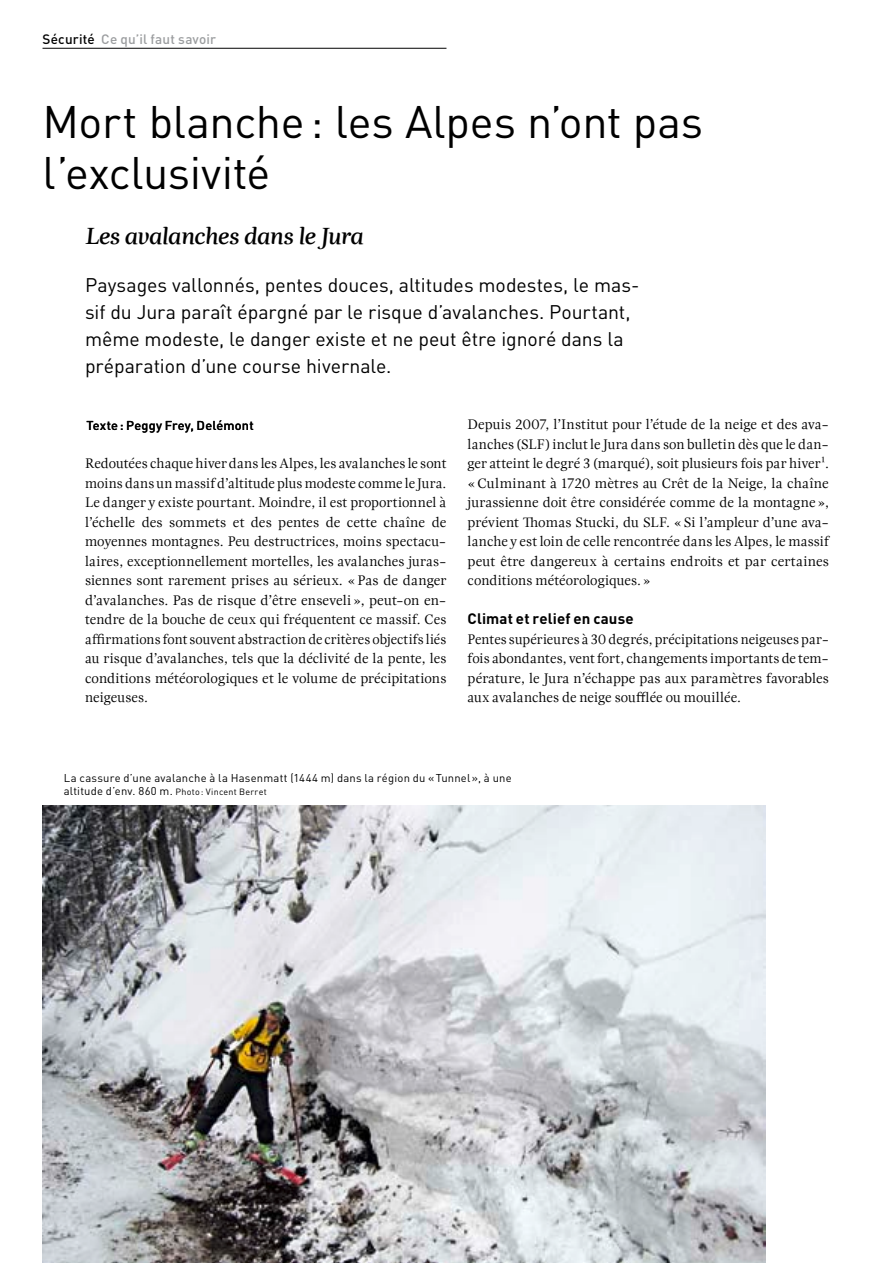
<style>
.page{position:relative;width:893px;height:1263px;background:#fff}
.page>*{position:absolute;margin:0;border:0;box-sizing:border-box;transform-origin:0 0}
.t1{font:45px/51px "DIN";letter-spacing:-.01em;color:#000}
.t2{font:italic 700 24px "Esta Pro";letter-spacing:-.02em;color:#000}
.t3{font:19.5px/27px "DIN";letter-spacing:-.005em;color:#000}
.t4{font:700 15px "DIN";letter-spacing:.01em;color:#000}
.t5{font:14.25px/19.5px "Esta Pro";color:#000;text-align:justify}
.t6{font:500 13.5px "DIN";letter-spacing:.01em;color:#9b9d9f}
.t7{font:500 12.75px "DIN";letter-spacing:.015em;color:#000}
.t8{font:11.25px/13.5px "DIN";letter-spacing:.02em;color:#000}
.s1{color:#000}
.s2{font-size:9px}
</style>
<div class="page">
<hr style="left:43px;top:48px;width:403px;height:1px;background:#000">
<img style="left:43px;top:806px;width:722px;height:457px">
<p class="t6" style="left:43px;top:30px;width:175px"><span class="s1">Sécurité</span> Ce qu’il faut savoir</p>
<h1 class="t1" style="left:43px;top:96px;width:662px">Mort blanche: les Alpes n’ont pas l’exclusivité</h1>
<h2 class="t2" style="left:85px;top:221px;width:280px">Les avalanches dans le Jura</h2>
<h3 class="t3" style="left:85px;top:271px;width:556px">Paysages vallonnés, pentes douces, altitudes modestes, le mas&shy;sif du Jura paraıˆt épargné par le risque d’avalanches. Pourtant, même modeste, le danger existe et ne peut être ignoré dans la préparation d’une course hivernale.</h3>
<p class="t7" style="left:86px;top:417px;width:169px">Texte: Peggy Frey, Delémont</p>
<p class="t5" style="left:468px;top:415px;width:363px">Depuis 2007, l’Institut pour l’étude de la neige et des ava&shy;lanches (SLF) inclut le Jura dans son bulletin dès que le dan&shy;ger atteint le degré 3 (marqué), soit plusieurs fois par hiver¹. «Culminant à 1720 mètres au Crêt de la Neige, la chaîne jurassienne doit être considérée comme de la montagne», prévient Thomas Stucki, du SLF. «Si l’ampleur d’une ava&shy;lanche y est loin de celle rencontrée dans les Alpes, le massif peut être dangereux à certains endroits et par certaines conditions météorologiques.»</p>
<p class="t4" style="left:468px;top:609px;width:168px">Climat et relief en cause</p>
<p class="t5" style="left:468px;top:630px;width:363px">Pentes supérieures à 30 degrés, précipitations neigeuses par&shy;fois abondantes, vent fort, changements importants de tem&shy;pérature, le Jura n’échappe pas aux paramètres favorables aux avalanches de neige soufflée ou mouillée.</p>
<p class="t5" style="left:85px;top:454px;width:363px">Redoutées chaque hiver dans les Alpes, les avalanches le sont moins dans un massif d’altitude plus modeste comme le Jura.<br>Le danger y existe pourtant. Moindre, il est proportionnel à l’échelle des sommets et des pentes de cette chaîne de moyennes montagnes. Peu destructrices, moins spectacu&shy;laires, exceptionnellement mortelles, les avalanches juras&shy;siennes sont rarement prises au sérieux. «Pas de danger d’avalanches. Pas de risque d’être enseveli», peut-on en&shy;tendre de la bouche de ceux qui fréquentent ce massif. Ces affirmations font souvent abstraction de critères objectifs liés au risque d’avalanches, tels que la déclivité de la pente, les conditions météorologiques et le volume de précipitations neigeuses.</p>
<p class="t8" style="left:64px;top:771px;width:449px">La cassure d’une avalanche à la Hasenmatt (1444 m) dans la région du «Tunnel», à une altitude d’env. 860 m. <span class="s2">Photo: Vincent Berret</span></p>
</div>
